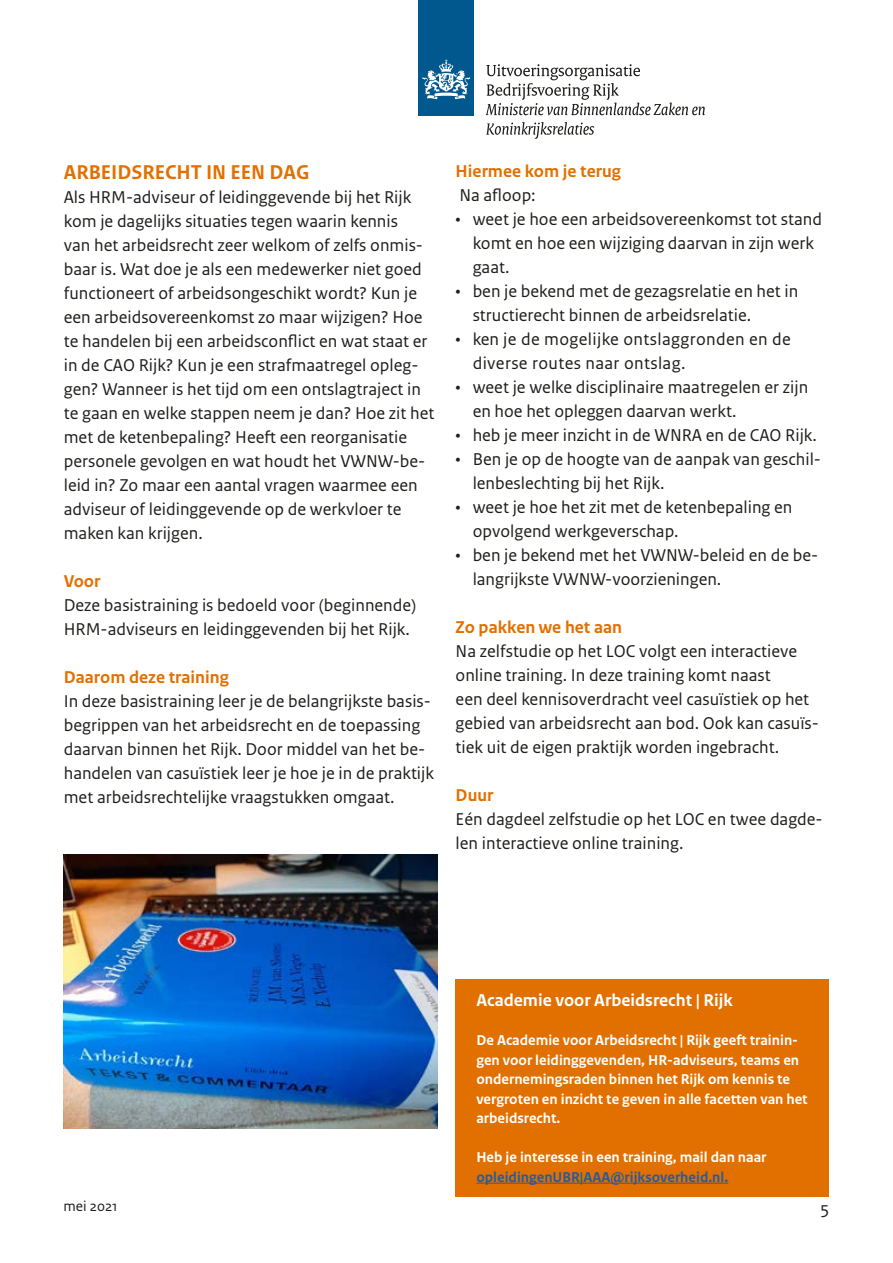
<style>
.page{position:relative;width:893px;height:1263px;background:#fff}
.page>*{position:absolute;margin:0;border:0;box-sizing:border-box;transform-origin:0 0}
.t1{font:700 21px "Rijksoverheid Sans Text";color:#e27000}
.t2{font:18px/24px "Rijksoverheid Sans Text";color:#1d1d1b}
.t3{font:18px/24px "Rijksoverheid Sans Text";letter-spacing:.02em;color:#1d1d1b}
.t4{font:700 18px "Rijksoverheid Sans Text";color:#e27000}
.t5{font:700 18px "Rijksoverheid Sans Text";color:#fff}
.t6{font:700 15px/19.5px "Rijksoverheid Sans Text";color:#fff}
.t7{font:700 15px "Rijksoverheid Sans Text";color:#275b9b}
.t8{font:15px "Rijksoverheid Sans Text";color:#1d1d1b}
</style>
<div class="page">
<img style="left:63px;top:855px;width:375px;height:273px">
<div style="left:418px;top:0;width:56px;height:115px;background:#00588e"></div>
<svg style="left:422px;top:59px;width:48px;height:41px"></svg>
<svg style="left:486px;top:64px;width:219px;height:51px"></svg>
<svg style="left:486px;top:122px;width:108px;height:17px"></svg>
<div style="left:455px;top:979px;width:374px;height:43px;background:#e27000"></div>
<div style="left:455px;top:1020px;width:374px;height:119px;background:#e27000"></div>
<div style="left:455px;top:1137px;width:374px;height:41px;background:#e27000"></div>
<div style="left:455px;top:1157px;width:374px;height:40px;background:#e27000"></div>
<hr style="left:476px;top:1183px;width:252px;height:1px;background:#275b9b">
<p class="t1" style="left:64px;top:160px;width:247px">ARBEIDSRECHT IN EEN DAG</p>
<p class="t2" style="left:64px;top:186px;width:372px">Als HRM-adviseur of leidinggevende bij het Rijk kom je dagelijks situaties tegen waarin kennis<br>van het arbeidsrecht zeer welkom of zelfs onmis&shy;baar is. Wat doe je als een medewerker niet goed functioneert of arbeidsongeschikt wordt? Kun je een arbeidsovereenkomst zo maar wijzigen? Hoe te handelen bij een arbeidsconflict en wat staat er in de CAO Rijk? Kun je een strafmaatregel opleg&shy;gen? Wanneer is het tijd om een ontslagtraject in te gaan en welke stappen neem je dan? Hoe zit het met de ketenbepaling? Heeft een reorganisatie personele gevolgen en wat houdt het VWNW-be&shy;leid in? Zo maar een aantal vragen waarmee een adviseur of leidinggevende op de werkvloer te maken kan krijgen.</p>
<p class="t4" style="left:64px;top:571px;width:38px">Voor</p>
<p class="t2" style="left:64px;top:594px;width:354px">Deze basistraining is bedoeld voor (beginnende)<br>HRM-adviseurs en leidinggevenden bij het Rijk.</p>
<p class="t4" style="left:64px;top:667px;width:167px">Daarom deze training</p>
<p class="t2" style="left:64px;top:690px;width:372px">In deze basistraining leer je de belangrijkste basis&shy;begrippen van het arbeidsrecht en de toepassing daarvan binnen het Rijk. Door middel van het be&shy;handelen van casuïstiek leer je hoe je in de praktijk met arbeidsrechtelijke vraagstukken omgaat.</p>
<p class="t4" style="left:456px;top:161px;width:167px">Hiermee kom je terug</p>
<p class="t2" style="left:459px;top:183px;width:78px">Na afloop:</p>
<p class="t2" style="left:473px;top:207px;width:351px;text-indent:-17px">• weet je hoe een arbeidsovereenkomst tot stand komt en hoe een wijziging daarvan in zijn werk gaat.</p>
<p class="t2" style="left:473px;top:279px;width:327px;text-indent:-17px">• ben je bekend met de gezagsrelatie en het in structierecht binnen de arbeidsrelatie.</p>
<p class="t3" style="left:473px;top:327px;width:320px;text-indent:-17px">• ken je de mogelijke ontslaggronden en de diverse routes naar ontslag.</p>
<p class="t2" style="left:473px;top:375px;width:337px;text-indent:-17px">• weet je welke disciplinaire maatregelen er zijn en hoe het opleggen daarvan werkt.</p>
<p class="t2" style="left:456px;top:423px;width:363px">• heb je meer inzicht in de WNRA en de CAO Rijk.</p>
<p class="t2" style="left:473px;top:447px;width:350px;text-indent:-17px">• Ben je op de hoogte van de aanpak van geschil&shy;lenbeslechting bij het Rijk.</p>
<p class="t2" style="left:473px;top:495px;width:321px;text-indent:-17px">• weet je hoe het zit met de ketenbepaling en opvolgend werkgeverschap.</p>
<p class="t2" style="left:473px;top:543px;width:347px;text-indent:-17px">• ben je bekend met het VWNW-beleid en de be&shy;langrijkste VWNW-voorzieningen.</p>
<p class="t4" style="left:456px;top:617px;width:168px">Zo pakken we het aan</p>
<p class="t2" style="left:456px;top:639px;width:365px">Na zelfstudie op het LOC volgt een interactieve online training. In deze training komt naast<br>een deel kennisoverdracht veel casuïstiek op het gebied van arbeidsrecht aan bod. Ook kan casuïs&shy;tiek uit de eigen praktijk worden ingebracht.</p>
<p class="t4" style="left:456px;top:784px;width:39px">Duur</p>
<p class="t2" style="left:456px;top:807px;width:369px">Eén dagdeel zelfstudie op het LOC en twee dagde&shy;len interactieve online training.</p>
<p class="t5" style="left:476px;top:990px;width:258px">Academie voor Arbeidsrecht | Rijk</p>
<p class="t6" style="left:476px;top:1031px;width:333px">De Academie voor Arbeidsrecht | Rijk geeft trainin&shy;gen voor leidinggevenden, HR-adviseurs, teams en ondernemingsraden binnen het Rijk om kennis te vergroten en inzicht te geven in alle facetten van het arbeidsrecht.</p>
<p class="t6" style="left:476px;top:1148px;width:292px">Heb je interesse in een training, mail dan naar</p>
<p class="t7" style="left:476px;top:1168px;width:253px">opleidingenUBR|AAA@rijksoverheid.nl.</p>
<p class="t8" style="left:63px;top:1198px;width:56px">mei 2021</p>
<p class="t2" style="left:820px;top:1196px;width:10px">5</p>
</div>
